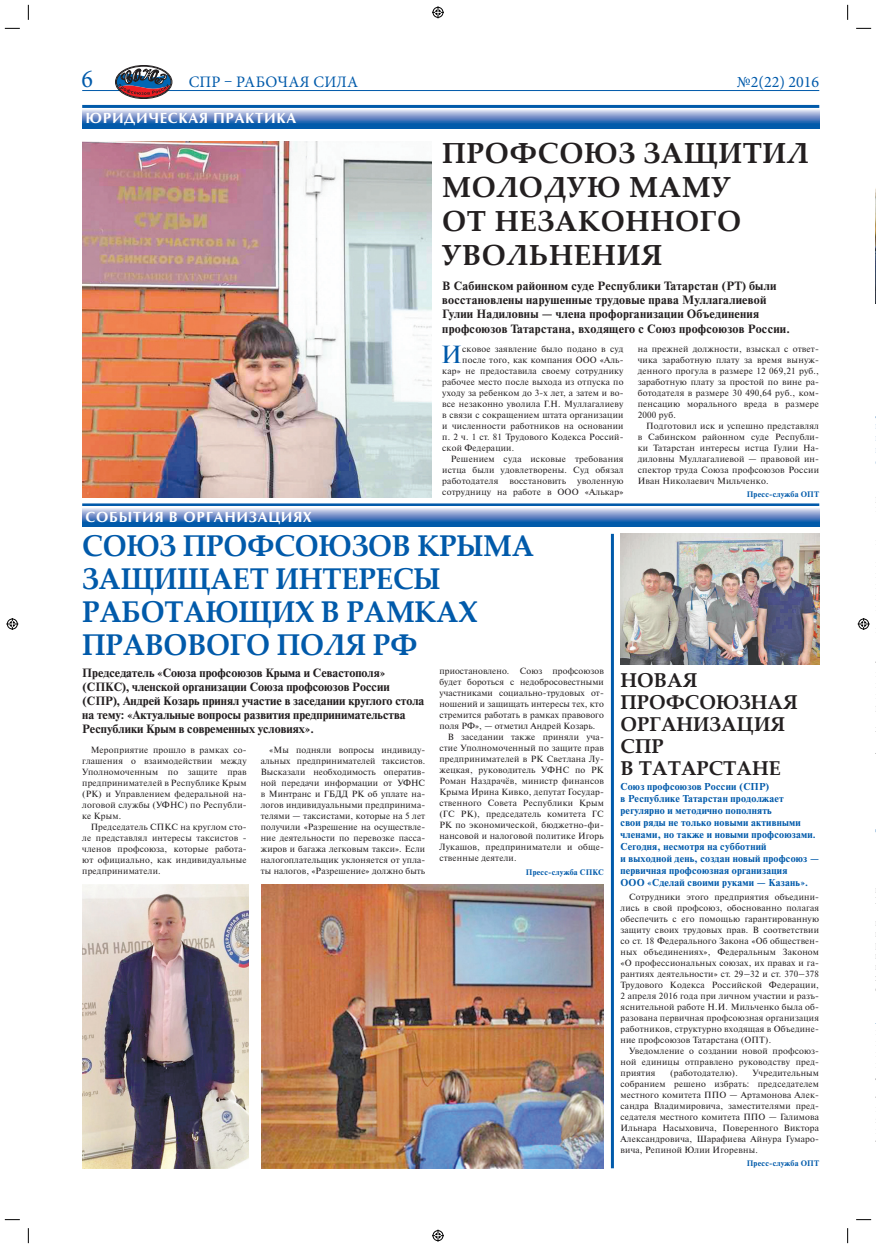
<style>
.page{position:relative;width:876px;height:1248px;background:#fff}
.page>*{position:absolute;margin:0;border:0;box-sizing:border-box;transform-origin:0 0}
.t1{font:700 30px/33px "Palatino Linotype";letter-spacing:-.01em;color:#015aaa;scale:.96 1}
.t2{font:700 29px/34px "Palatino Linotype";letter-spacing:.02em;color:#231f20}
.t3{font:25.7px "Minion Pro";color:#015aaa;scale:.93 1}
.t4{font:24.7px "Newton C";color:#015aaa}
.t5{font:700 20px/22px "Palatino Linotype";color:#231f20}
.t6{font:16px "Minion Pro";letter-spacing:.01em;color:#015aaa}
.t7{font:700 14px "Opium New";letter-spacing:.05em;color:#fff}
.t8{font:700 12px/14px "Newton C";color:#231f20}
.t9{font:700 12px/14px "Newton C";letter-spacing:.02em;color:#231f20}
.t10{font:700 10px/12px "Newton C";letter-spacing:.02em;color:#015aaa}
.t11{font:9px/11px "Newton C";letter-spacing:.02em;color:#231f20;text-align:justify}
.t12{font:700 8px "Newton C";letter-spacing:.02em;color:#015aaa}
</style>
<div class="page">
<hr style="left:82px;top:90px;width:737px;height:1px;background:#015aaa">
<div style="left:116px;top:66px;width:55px;height:32px;border:1px solid #231f20;border-radius:50%"></div>
<div style="left:115px;top:65px;width:57px;height:34px;border:1px solid #231f20;border-radius:50%"></div>
<svg style="left:116px;top:68px;width:55px;height:30px"></svg>
<hr style="left:82px;top:105px;width:737px;height:3px;background:#015aaa">
<hr style="left:82px;top:503px;width:737px;height:3px;background:#015aaa">
<img style="left:261px;top:884px;width:343px;height:284px">
<img style="left:82px;top:884px;width:166px;height:284px">
<img style="left:621px;top:534px;width:198px;height:130px">
<svg style="left:82px;top:109px;width:737px;height:19px;background:#638ec6"></svg>
<svg style="left:82px;top:508px;width:737px;height:18px;background:#628dc6"></svg>
<img style="left:82px;top:142px;width:350px;height:355px">
<hr style="left:611px;top:534px;width:3px;height:634px;background:#015aaa">
<img style="left:875px;top:188px;width:1px;height:115px">
<svg style="left:5px;top:28px;width:15px;height:1px"></svg>
<svg style="left:856px;top:28px;width:15px;height:1px"></svg>
<svg style="left:5px;top:1219px;width:15px;height:1px"></svg>
<svg style="left:856px;top:1219px;width:15px;height:1px"></svg>
<svg style="left:28px;top:5px;width:1px;height:15px"></svg>
<svg style="left:28px;top:1228px;width:1px;height:14px"></svg>
<svg style="left:847px;top:5px;width:1px;height:15px"></svg>
<svg style="left:847px;top:1228px;width:1px;height:14px"></svg>
<svg style="left:432px;top:6px;width:12px;height:12px"></svg>
<svg style="left:432px;top:1229px;width:12px;height:12px"></svg>
<svg style="left:6px;top:618px;width:12px;height:12px"></svg>
<svg style="left:858px;top:618px;width:12px;height:12px"></svg>
<h3 class="t3" style="left:82px;top:62px;width:14px">6</h3>
<h3 class="t6" style="left:189px;top:71px;width:171px">СПР – РАБОЧАЯ СИЛА</h3>
<h3 class="t6" style="left:737px;top:71px;width:84px">№2(22) 2016</h3>
<h3 class="t7" style="left:86px;top:110px;width:212px">ЮРИДИЧЕСКАЯ ПРАКТИКА</h3>
<h3 class="t7" style="left:86px;top:508px;width:228px">СОБЫТИЯ В ОРГАНИЗАЦИЯХ</h3>
<h2 class="t2" style="left:442px;top:135px;width:368px">ПРОФСОЮЗ ЗАЩИТИЛ<br>МОЛОДУЮ МАМУ<br>ОТ НЕЗАКОННОГО<br>УВОЛЬНЕНИЯ</h2>
<h3 class="t9" style="left:442px;top:279px;width:349px">В Сабинском районном суде Республики Татарстан (РТ) были восстановлены нарушенные трудовые права Муллагалиевой Гулии Надиловны — члена профорганизации Объединения профсоюзов Татарстана, входящего с Союз профсоюзов России.</h3>
<h3 class="t4" style="left:441px;top:341px;width:22px">И</h3>
<p class="t11" style="left:462px;top:343px;width:163px">сковое заявление было подано в суд</p>
<p class="t11" style="left:638px;top:343px;width:183px">на прежней должности, взыскал с ответ&shy;чика заработную плату за время вынуж&shy;денного прогула в размере 12 069,21 руб., заработную плату за простой по вине ра&shy;ботодателя в размере 30 490,64 руб., ком&shy;пенсацию морального вреда в размере 2000 руб.</p>
<p class="t11" style="left:638px;top:420px;width:183px;text-indent:9px">Подготовил иск и успешно представлял в Сабинском районном суде Республи&shy;ки Татарстан интересы истца Гулии На&shy;диловны Муллагалиевой — правовой ин&shy;спектор труда Союза профсоюзов России Иван Николаевич Мильченко.</p>
<p class="t12" style="left:747px;top:490px;width:74px">Пресс-служба ОПТ</p>
<p class="t11" style="left:462px;top:354px;width:163px">после того, как компания ООО «Аль-</p>
<p class="t11" style="left:442px;top:365px;width:183px">кар» не предоставила своему сотруднику</p>
<p class="t11" style="left:442px;top:376px;width:183px">рабочее место после выхода из отпуска по</p>
<p class="t11" style="left:442px;top:387px;width:183px">уходу за ребенком до 3-х лет, а затем и во-</p>
<p class="t11" style="left:442px;top:398px;width:183px">все незаконно уволила Г.Н. Муллагалиеву</p>
<p class="t11" style="left:442px;top:409px;width:183px">в связи с сокращением штата организации</p>
<p class="t11" style="left:442px;top:420px;width:183px">и численности работников на основании</p>
<p class="t11" style="left:442px;top:431px;width:183px">п. 2 ч. 1 ст. 81 Трудового Кодекса Россий-</p>
<p class="t11" style="left:442px;top:442px;width:73px">ской Федерации.</p>
<p class="t11" style="left:451px;top:453px;width:174px">Решением суда исковые требования</p>
<p class="t11" style="left:442px;top:464px;width:183px">истца были удовлетворены. Суд обязал</p>
<p class="t11" style="left:442px;top:475px;width:183px">работодателя восстановить уволенную</p>
<p class="t11" style="left:442px;top:486px;width:183px">сотрудницу на работе в ООО «Алькар»</p>
<h1 class="t1" style="left:82px;top:528px;width:472px">СОЮЗ ПРОФСОЮЗОВ КРЫМА<br>ЗАЩИЩАЕТ ИНТЕРЕСЫ<br>РАБОТАЮЩИХ В РАМКАХ<br>ПРАВОВОГО ПОЛЯ РФ</h1>
<p class="t8" style="left:82px;top:666px;width:344px">Председатель «Союза профсоюзов Крыма и Севастополя» (СПКС), членской организации Союза профсоюзов России (СПР), Андрей Козарь принял участие в заседании круглого стола на тему: «Актуальные вопросы развития предпринимательства Республики Крым в современных условиях».</p>
<p class="t11" style="left:82px;top:744px;width:166px;text-indent:9px">Мероприятие прошло в рамках со&shy;глашения о взаимодействии между Уполномоченным по защите прав предпринимателей в Республике Крым (РК) и Управлением федеральной на&shy;логовой службы (УФНС) по Республи&shy;ке Крым.</p>
<p class="t11" style="left:82px;top:821px;width:166px;text-indent:9px">Председатель СПКС на круглом сто&shy;ле представлял интересы таксистов - членов профсоюза, которые работа&shy;ют официально, как индивидуальные предприниматели.</p>
<p class="t11" style="left:439px;top:665px;width:166px">приостановлено. Союз профсоюзов</p>
<p class="t11" style="left:439px;top:676px;width:166px">будет бороться с недобросовестными</p>
<p class="t11" style="left:439px;top:687px;width:166px">участниками социально-трудовых от-</p>
<p class="t11" style="left:439px;top:698px;width:166px">ношений и защищать интересы тех, кто</p>
<p class="t11" style="left:439px;top:709px;width:166px">стремится работать в рамках правового</p>
<p class="t11" style="left:439px;top:720px;width:157px">поля РФ», — отметил Андрей Козарь.</p>
<p class="t11" style="left:448px;top:731px;width:157px">В заседании также приняли уча-</p>
<p class="t11" style="left:439px;top:742px;width:166px">стие Уполномоченный по защите прав</p>
<p class="t11" style="left:439px;top:753px;width:166px">предпринимателей в РК Светлана Лу-</p>
<p class="t11" style="left:439px;top:764px;width:166px">жецкая, руководитель УФНС по РК</p>
<p class="t11" style="left:439px;top:775px;width:166px">Роман Наздрачёв, министр финансов</p>
<p class="t11" style="left:439px;top:786px;width:166px">Крыма Ирина Кивко, депутат Государ-</p>
<p class="t11" style="left:439px;top:797px;width:166px">ственного Совета Республики Крым</p>
<p class="t11" style="left:439px;top:808px;width:166px">(ГС РК), председатель комитета ГС</p>
<p class="t11" style="left:439px;top:819px;width:166px">РК по экономической, бюджетно-фи-</p>
<p class="t11" style="left:439px;top:830px;width:166px">нансовой и налоговой политике Игорь</p>
<p class="t11" style="left:439px;top:841px;width:166px">Лукашов, предприниматели и обще-</p>
<p class="t11" style="left:439px;top:852px;width:79px">ственные деятели.</p>
<p class="t12" style="left:526px;top:867px;width:79px">Пресс-служба СПКС</p>
<p class="t11" style="left:261px;top:744px;width:166px;text-indent:9px">«Мы подняли вопросы индивиду&shy;альных предпринимателей таксистов.<br>Высказали необходимость оператив&shy;ной передачи информации от УФНС в Минтранс и ГБДД РК об уплате на&shy;логов индивидуальными предпринима&shy;телями — таксистами, которые на 5 лет получили «Разрешение на осуществле&shy;ние деятельности по перевозке пасса&shy;жиров и багажа легковым такси». Если налогоплательщик уклоняется от упла&shy;ты налогов, «Разрешение» должно быть</p>
<h3 class="t5" style="left:621px;top:668px;width:179px">НОВАЯ<br>ПРОФСОЮЗНАЯ<br>ОРГАНИЗАЦИЯ<br>СПР<br>В ТАТАРСТАНЕ</h3>
<p class="t10" style="left:621px;top:780px;width:200px">Союз профсоюзов России (СПР)<br>в Республике Татарстан продолжает регулярно и методично пополнять<br>свои ряды не только новыми активными членами, но также и новыми профсоюзами.<br>Сегодня, несмотря на субботний<br>и выходной день, создан новый профсоюз — первичная профсоюзная организация<br>ООО «Сделай своими руками — Казань».</p>
<p class="t11" style="left:621px;top:890px;width:200px;text-indent:9px">Сотрудники этого предприятия объедини&shy;лись в свой профсоюз, обоснованно полагая обеспечить с его помощью гарантированную защиту своих трудовых прав. В соответствии со ст. 18 Федерального Закона «Об обществен&shy;ных объединениях», Федеральным Законом «О профессиональных союзах, их правах и га&shy;рантиях деятельности» ст. 29–32 и ст. 370–378<br>Трудового Кодекса Российской Федерации, 2 апреля 2016 года при личном участии и разъ&shy;яснительной работе Н.И. Мильченко была об&shy;разована первичная профсоюзная организация работников, структурно входящая в Объедине&shy;ние профсоюзов Татарстана (ОПТ).</p>
<p class="t11" style="left:621px;top:1044px;width:200px;text-indent:9px">Уведомление о создании новой профсоюз&shy;ной единицы отправлено руководству пред&shy;приятия</p>
<p class="t11" style="left:670px;top:1066px;width:69px">(работодателю).</p>
<p class="t11" style="left:621px;top:1066px;width:200px;text-indent:132px">Учредительным собранием решено избрать: председателем местного комитета ППО — Артамонова Алек&shy;сандра Владимировича, заместителями пред&shy;седателя местного комитета ППО — Галимова Ильнара Насыховича, Поверенного Виктора Александровича, Шарафиева Айнура Гумаро&shy;вича, Репиной Юлии Игоревны.</p>
<p class="t12" style="left:747px;top:1158px;width:74px">Пресс-служба ОПТ</p>
</div>
